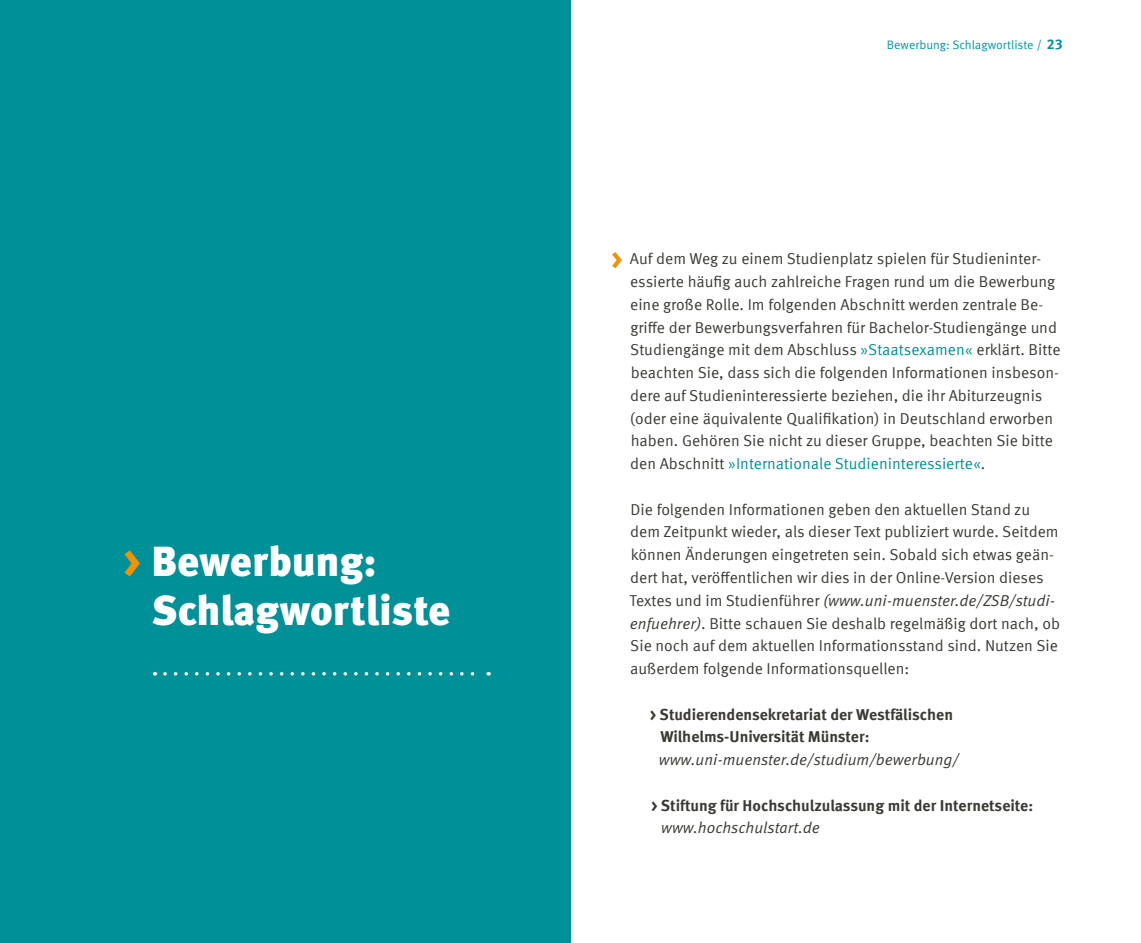
<style>
.page{position:relative;width:1141px;height:943px;background:#fff}
.page>*{position:absolute;margin:0;border:0;box-sizing:border-box;transform-origin:0 0}
.t1{font:900 42px/49px "Meta OT";letter-spacing:-.005em;color:#fff}
.t2{font:900 26.25px "Meta OT";color:#f39100}
.t3{font:15.75px/22.8px "Meta Offc Pro Norm";color:#3a3934}
.t4{font:700 15.75px/22.8px "Meta Offc Pro";color:#3a3934}
.t5{font:italic 15.75px "Meta OT";color:#3a3934}
.t6{font:700 14.17px "Meta OT";color:#009097}
.t7{font:12.25px "Meta OT";letter-spacing:-.005em;color:#0099a2}
.s1{color:#f39100}
.s2{color:#009097}
.s3{font-family:"Meta Offc Pro Norm";font-style:normal}
.s4{font-family:"Meta OT";font-style:italic}
</style>
<div class="page">
<div style="left:0;top:0;width:571px;height:943px;background:#009097"></div>
<svg style="left:165px;top:672px;width:324px;height:3px"></svg>
<h1 class="t1" style="left:152px;top:538px;width:300px;text-indent:-29px"><span class="s1">&gt;</span> Bewerbung:<br>Schlagwortliste</h1>
<p class="t6" style="left:1047px;top:35px;width:18px">23</p>
<p class="t7" style="left:887px;top:38px;width:157px">Bewerbung: Schlagwortliste /</p>
<h2 class="t2" style="left:611px;top:242px;width:13px">&gt;</h2>
<p class="t3" style="left:630px;top:246px;width:432px">Auf dem Weg zu einem Studienplatz spielen für Studieninter&shy;essierte häufig auch zahlreiche Fragen rund um die Bewerbung eine große Rolle. Im folgenden Abschnitt werden zentrale Be&shy;griffe der Bewerbungsverfahren für Bachelor-Studiengänge und Studiengänge mit dem Abschluss <span class="s2">»Staatsexamen«</span> erklärt. Bitte beachten Sie, dass sich die folgenden Informationen insbeson&shy;dere auf Studieninteressierte beziehen, die ihr Abiturzeugnis (oder eine äquivalente Qualifikation) in Deutschland erworben haben. Gehören Sie nicht zu dieser Gruppe, beachten Sie bitte den Abschnitt <span class="s2">»Internationale Studieninteressierte«</span>.</p>
<p class="t3" style="left:630px;top:497px;width:430px">Die folgenden Informationen geben den aktuellen Stand zu dem Zeitpunkt wieder, als dieser Text publiziert wurde. Seitdem können Änderungen eingetreten sein. Sobald sich etwas geän&shy;dert hat, veröffentlichen wir dies in der Online-Version dieses</p>
<p class="t5" style="left:629px;top:591px;width:427px"><span class="s3">Textes und im Studienführer</span> (www.uni-muenster.de/ZSB/studi-</p>
<p class="t3" style="left:630px;top:610px;width:432px"><span class="s4">enfuehrer)</span>. Bitte schauen Sie deshalb regelmäßig dort nach, ob<br>Sie noch auf dem aktuellen Informationsstand sind. Nutzen Sie außerdem folgende Informationsquellen:</p>
<p class="t4" style="left:660px;top:701px;width:294px;text-indent:-10px">&gt; Studierendensekretariat der Westfälischen<br>Wilhelms-Universität Münster:</p>
<p class="t5" style="left:659px;top:750px;width:301px">www.uni-muenster.de/studium/bewerbung/</p>
<p class="t4" style="left:651px;top:792px;width:384px">&gt; Stiftung für Hochschulzulassung mit der Internetseite:</p>
<p class="t5" style="left:661px;top:818px;width:160px">www.hochschulstart.de</p>
</div>
